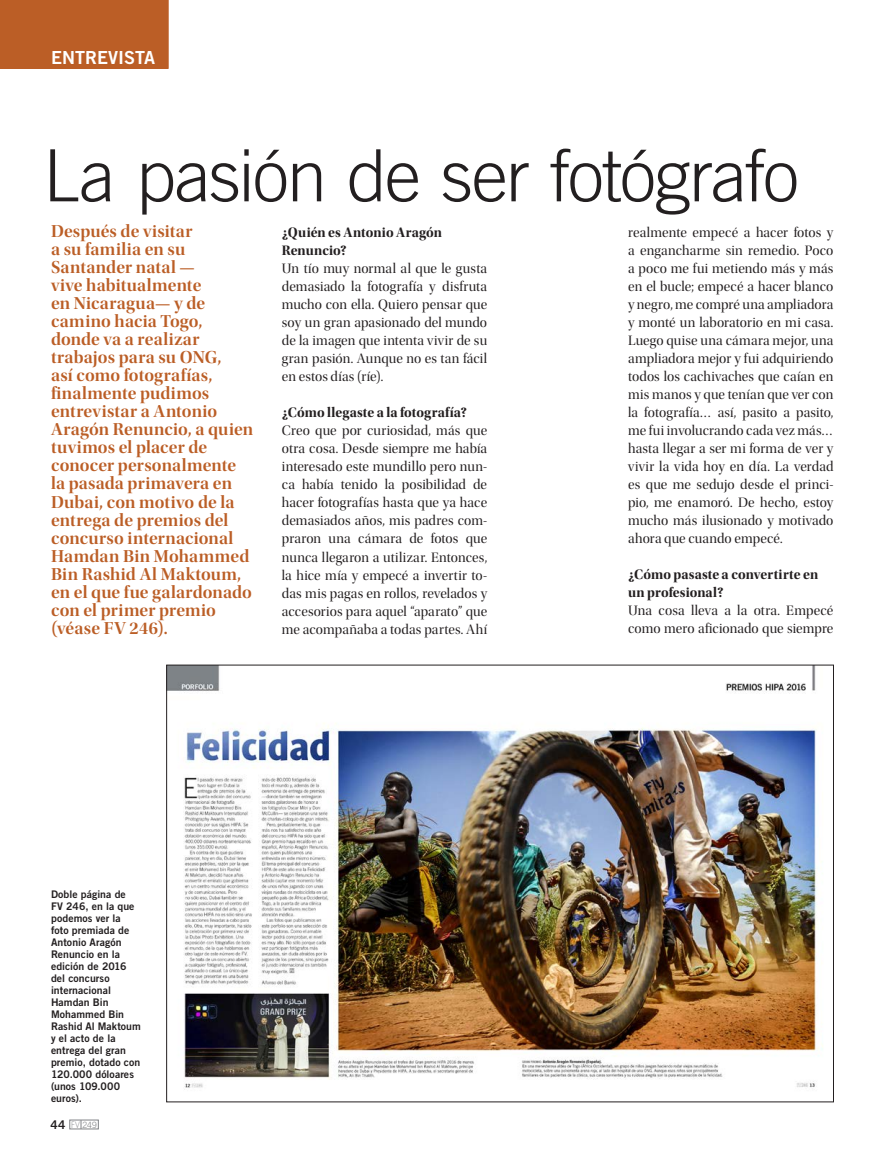
<style>
.page{position:relative;width:893px;height:1170px;background:#fff}
.page>*{position:absolute;margin:0;border:0;box-sizing:border-box;transform-origin:0 0}
.t1{font:300 72px "Trade Gothic LT Std";letter-spacing:-.025em;color:#231f20}
.t2{font:18px/18px "Utopia Std Semibold Disp";letter-spacing:.01em;color:#bb5e26}
.t3{font:18px "Trade Gothic LT Std Bd 2";color:#fff}
.t4{font:14.25px/18px "Utopia Std Disp";letter-spacing:.005em;color:#231f20;text-align:justify}
.Pregunta{font:14.25px/18px "Utopia Std Bold Disp";letter-spacing:.005em;color:#231f20}
.t5{font:12px "Trade Gothic LT Std Bd 2";color:#231f20}
.Pie_de_foto{font:10.5px/12px "Trade Gothic LT Std Bd 2";letter-spacing:.005em;color:#231f20}
.t6{font:300 8.7px "Trade Gothic LT Std";color:#808285}
.s1{font-family:"Futura Std"}
</style>
<div class="page">
<div style="left:70px;top:1119px;width:28px;height:9px;border:1px solid #808285"></div>
<div style="left:0;top:0;width:169px;height:69px;background:#bb5e26"></div>
<img style="left:168px;top:666px;width:655px;height:424px">
<p class="t3" style="left:51px;top:46px;width:106px">ENTREVISTA</p>
<p class="t1" style="left:43px;top:133px;width:757px">La pasión de ser fotógrafo</p>
<p class="Pregunta" style="left:282px;top:224px;width:162px">¿Quién es Antonio Aragón<br>Renuncio?</p>
<p class="t4" style="left:282px;top:260px;width:207px">Un tío muy normal al que le gusta demasiado la fotografía y disfruta mucho con ella. Quiero pensar que soy un gran apasionado del mundo de la imagen que intenta vivir de su gran pasión. Aunque no es tan fácil en estos días (ríe).</p>
<p class="Pregunta" style="left:282px;top:404px;width:187px">¿Cómo llegaste a la fotografía?</p>
<p class="t4" style="left:282px;top:422px;width:207px">Creo que por curiosidad, más que otra cosa. Desde siempre me había interesado este mundillo pero nun&shy;ca había tenido la posibilidad de hacer fotografías hasta que ya hace demasiados años, mis padres com&shy;praron una cámara de fotos que nunca llegaron a utilizar. Entonces, la hice mía y empecé a invertir to&shy;das mis pagas en rollos, revelados y accesorios para aquel “aparato” que me acompañaba a todas partes. Ahí</p>
<p class="t2" style="left:51px;top:223px;width:204px">Después de visitar<br>a su familia en su<br>Santander natal —<br>vive habitualmente<br>en Nicaragua— y de camino hacia Togo, donde va a realizar trabajos para su ONG,<br>así como fotografías, finalmente pudimos entrevistar a Antonio<br>Aragón Renuncio, a quien tuvimos el placer de conocer personalmente la pasada primavera en<br>Dubai, con motivo de la entrega de premios del concurso internacional<br>Hamdan Bin Mohammed<br>Bin Rashid Al Maktoum, en el que fue galardonado con el primer premio (véase FV 246).</p>
<p class="t4" style="left:628px;top:224px;width:207px">realmente empecé a hacer fotos y a engancharme sin remedio. Poco a poco me fui metiendo más y más en el bucle; empecé a hacer blanco y negro, me compré una ampliadora y monté un laboratorio en mi casa.<br>Luego quise una cámara mejor, una ampliadora mejor y fui adquiriendo todos los cachivaches que caían en mis manos y que tenían que ver con la fotografía… así, pasito a pasito, me fui involucrando cada vez más… hasta llegar a ser mi forma de ver y vivir la vida hoy en día. La verdad es que me sedujo desde el princi&shy;pio, me enamoró. De hecho, estoy mucho más ilusionado y motivado ahora que cuando empecé.</p>
<p class="Pregunta" style="left:628px;top:566px;width:192px">¿Cómo pasaste a convertirte en un profesional?</p>
<p class="t4" style="left:628px;top:602px;width:207px">Una cosa lleva a la otra. Empecé como mero aficionado que siempre</p>
<p class="Pie_de_foto" style="left:51px;top:887px;width:91px">Doble página de<br>FV 246, en la que podemos ver la foto premiada de<br>Antonio Aragón<br>Renuncio en la edición de 2016 del concurso internacional<br>Hamdan Bin<br>Mohammed Bin<br>Rashid Al Maktoum y el acto de la entrega del gran premio, dotado con<br>120.000 dóloares (unos 109.000 euros).</p>
<p class="t5" style="left:50px;top:1117px;width:16px">44</p>
<p class="t6" style="left:71px;top:1119px;width:27px"><span class="s1">FV</span> 249</p>
</div>
